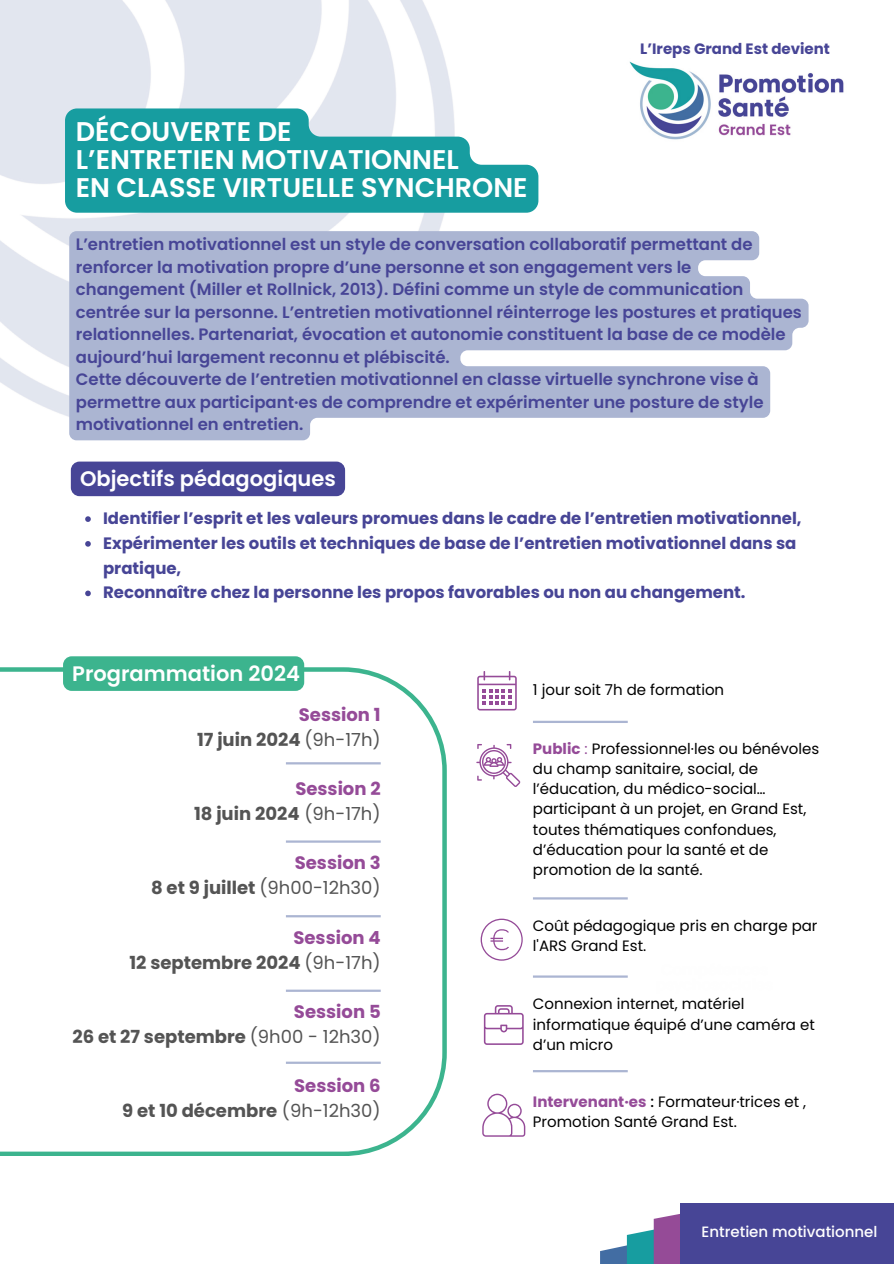
<style>
.page{position:relative;width:894px;height:1264px;background:#fff}
.page>*{position:absolute;margin:0;border:0;box-sizing:border-box;transform-origin:0 0}
.t1{font:600 27px/28.2px "Poppins";color:#fff}
.t2{font:600 21px "Poppins";color:#fff}
.t3{font:700 18px/24.8px "Poppins";color:#545454;text-align:right}
.t4{font:18px/24.8px "Poppins";color:#545454;text-align:right}
.t5{font:600 16.5px/22.5px "Poppins";color:#474596}
.t6{font:700 16.5px/24.8px "Poppins";color:#474596}
.t7{font:15px/20.2px "Poppins";color:#000}
.t8{font:700 15px "Poppins";color:#474596}
.t9{font:500 15px "Poppins";color:#fefefe}
.s1{color:#954b98}
.s2{font-weight:400}
.s3{font-weight:700;color:#954b98}
.s4{font-weight:700}
.s5{font-weight:500}
</style>
<div class="page">
<img style="left:0;top:0;width:453px;height:417px">
<svg style="left:85px;top:516px;width:6px;height:6px"></svg>
<svg style="left:85px;top:541px;width:6px;height:5px"></svg>
<svg style="left:85px;top:590px;width:6px;height:6px"></svg>
<div style="left:71px;top:461px;width:274px;height:35px;background:#474596;border-radius:9px"></div>
<img style="left:629px;top:61px;width:215px;height:79px">
<svg style="left:65px;top:108px;width:473px;height:105px;background:#3eacaf"></svg>
<svg style="left:0;top:667px;width:446px;height:488px"></svg>
<hr style="left:286px;top:840px;width:94px;height:2px;background:#abb5d2">
<hr style="left:286px;top:762px;width:94px;height:2px;background:#abb5d2">
<hr style="left:286px;top:915px;width:94px;height:2px;background:#abb5d2">
<hr style="left:286px;top:1061px;width:94px;height:2px;background:#abb5d2">
<hr style="left:286px;top:989px;width:94px;height:2px;background:#abb5d2">
<svg style="left:476px;top:744px;width:44px;height:42px"></svg>
<svg style="left:480px;top:918px;width:42px;height:42px"></svg>
<hr style="left:533px;top:897px;width:94px;height:2px;background:#abb5d2">
<svg style="left:483px;top:1005px;width:40px;height:39px"></svg>
<hr style="left:533px;top:975px;width:94px;height:2px;background:#abb5d2">
<hr style="left:533px;top:1070px;width:94px;height:2px;background:#abb5d2">
<svg style="left:482px;top:1093px;width:43px;height:43px"></svg>
<div style="left:63px;top:656px;width:241px;height:35px;background:#3cb48e;border-radius:9px"></div>
<svg style="left:477px;top:671px;width:39px;height:39px"></svg>
<hr style="left:533px;top:720px;width:94px;height:3px;background:#abb5d2">
<svg style="left:600px;top:1214px;width:80px;height:49px"></svg>
<div style="left:680px;top:1202px;width:213px;height:61px;background:#474596"></div>
<svg style="left:69px;top:231px;width:739px;height:209px;background:#b7c0d8"></svg>
<h2 class="t1" style="left:76px;top:117px;width:453px">DÉCOUVERTE DE<br>L’ENTRETIEN MOTIVATIONNEL<br>EN CLASSE VIRTUELLE SYNCHRONE</h2>
<p class="t8" style="left:640px;top:38px;width:191px">L’Ireps Grand Est devient</p>
<p class="t5" style="left:76px;top:233px;width:727px">L’entretien motivationnel est un style de conversation collaboratif permettant de renforcer la motivation propre d’une personne et son engagement vers le changement (Miller et Rollnick, 2013). Défini comme un style de communication centrée sur la personne. L’entretien motivationnel réinterroge les postures et pratiques relationnelles. Partenariat, évocation et autonomie constituent la base de ce modèle aujourd’hui largement reconnu et plébiscité.<br>Cette découverte de l’entretien motivationnel en classe virtuelle synchrone vise à permettre aux participant·es de comprendre et expérimenter une posture de style motivationnel en entretien.</p>
<h1 class="t2" style="left:80px;top:464px;width:257px">Objectifs pédagogiques</h1>
<p class="t6" style="left:103px;top:506px;width:700px">Identifier l’esprit et les valeurs promues dans le cadre de l’entretien motivationnel,</p>
<h5 class="t6" style="left:103px;top:531px;width:694px">Expérimenter les outils et techniques de base de l’entretien motivationnel dans sa pratique,</h5>
<p class="t6" style="left:103px;top:580px;width:643px">Reconnaître chez la personne les propos favorables ou non au changement.</p>
<p class="t2" style="left:72px;top:659px;width:229px">Programmation 2024</p>
<p class="t3" style="left:197px;top:702px;width:185px"><span class="s1">Session 1<br></span>17 juin 2024 <span class="s2">(9h-17h)</span></p>
<h2 class="t3" style="left:194px;top:776px;width:188px"><span class="s1">Session 2<br></span>18 juin 2024 <span class="s2">(9h-17h)</span></h2>
<h4 class="t4" style="left:151px;top:850px;width:231px"><span class="s3">Session 3<br></span><span class="s4">8 et 9 juillet</span> (9h00-12h30)</h4>
<h4 class="t3" style="left:129px;top:925px;width:253px"><span class="s1">Session 4<br></span>12 septembre 2024 <span class="s2">(9h-17h)</span></h4>
<h4 class="t3" style="left:72px;top:999px;width:310px"><span class="s1">Session 5<br></span>26 et 27 septembre <span class="s2">(9h00 - 12h30)</span></h4>
<h4 class="t3" style="left:122px;top:1073px;width:260px"><span class="s1">Session 6<br></span>9 et 10 décembre <span class="s2">(9h-12h30)</span></h4>
<p class="t7" style="left:533px;top:680px;width:193px">1 jour soit 7h de formation</p>
<h4 class="t7" style="left:533px;top:738px;width:288px"><span class="s3">Public</span> <span class="s1">:</span> Professionnel·les ou bénévoles du champ sanitaire, social, de l’éducation, du médico-social… participant à un projet, en Grand Est, toutes thématiques confondues, d’éducation pour la santé et de promotion de la santé.</h4>
<h4 class="t7" style="left:533px;top:915px;width:286px">Coût pédagogique pris en charge par</h4>
<p class="t7" style="left:533px;top:935px;width:115px">l'ARS Grand Est.</p>
<p class="t7" style="left:533px;top:993px;width:283px">Connexion internet, matériel informatique équipé d’une caméra et d’un micro</p>
<p class="t7" style="left:533px;top:1091px;width:275px"><span class="s3">Intervenant·es</span> <span class="s5">:</span> Formateur·trices et ,<br>Promotion Santé Grand Est.</p>
<p class="t9" style="left:701px;top:1221px;width:177px">Entretien motivationnel</p>
</div>
